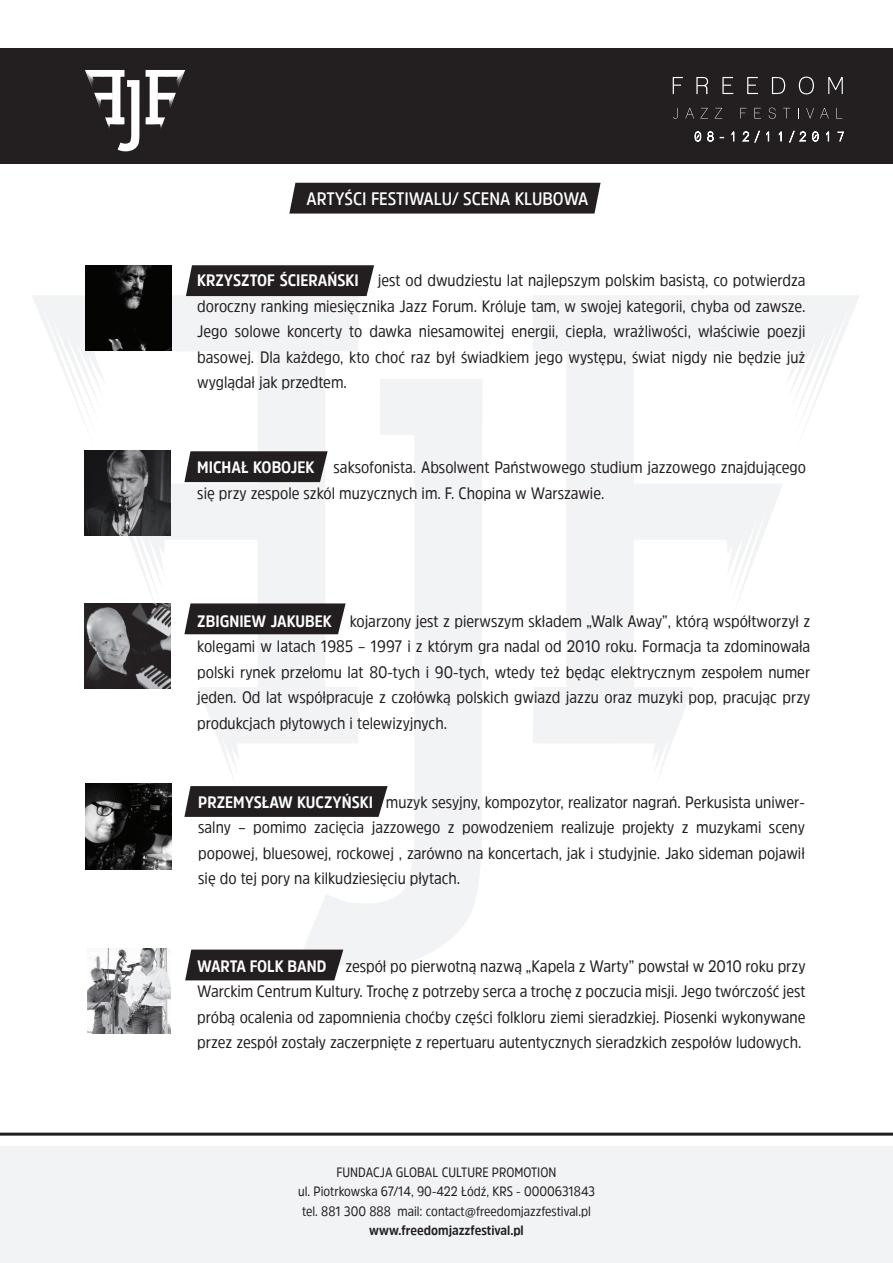
<style>
.page{position:relative;width:893px;height:1263px;background:#fff}
.page>*{position:absolute;margin:0;border:0;box-sizing:border-box;transform-origin:0 0}
.t1{font:600 18px "Amsi Pro Narw";color:#fff}
.t2{font:16.5px/25.5px "Amsi Pro Narw";color:#231f20;text-align:justify}
.t3{font:13.5px/19.5px "Amsi Pro Narw";color:#231f20;text-align:center}
.t4{font:700 13.5px "Amsi Pro Narw";color:#231f20}
.s1{font-weight:700;color:#fff}
</style>
<div class="page">
<svg style="left:304px;top:379px;width:178px;height:588px;fill:#f2f3f4"></svg>
<svg style="left:184px;top:634px;width:175px;height:53px"></svg>
<svg style="left:533px;top:296px;width:173px;height:447px;fill:#f2f3f4"></svg>
<svg style="left:706px;top:295px;width:153px;height:132px"></svg>
<svg style="left:630px;top:484px;width:153px;height:133px"></svg>
<svg style="left:540px;top:687px;width:153px;height:91px"></svg>
<div style="left:0;top:48px;width:893px;height:116px;background:#231f20"></div>
<svg style="left:85px;top:70px;width:54px;height:81px"></svg>
<svg style="left:146px;top:70px;width:39px;height:59px"></svg>
<div style="left:0;top:1146px;width:893px;height:117px;background:#f2f3f4"></div>
<hr style="left:0;top:1133px;width:893px;height:3px;background:#231f20">
<div style="left:289px;top:183px;width:312px;height:31px;background:#231f20"></div>
<svg style="left:184px;top:687px;width:204px;height:130px"></svg>
<svg style="left:32px;top:265px;width:342px;height:369px"></svg>
<svg style="left:673px;top:77px;width:10px;height:17px"></svg>
<svg style="left:696px;top:77px;width:12px;height:17px"></svg>
<svg style="left:722px;top:77px;width:11px;height:17px"></svg>
<svg style="left:747px;top:77px;width:11px;height:17px"></svg>
<svg style="left:772px;top:77px;width:13px;height:17px"></svg>
<svg style="left:799px;top:77px;width:15px;height:17px"></svg>
<svg style="left:828px;top:77px;width:15px;height:17px"></svg>
<svg style="left:673px;top:108px;width:5px;height:11px"></svg>
<svg style="left:685px;top:108px;width:9px;height:10px"></svg>
<svg style="left:700px;top:108px;width:8px;height:10px"></svg>
<svg style="left:715px;top:108px;width:7px;height:10px"></svg>
<svg style="left:740px;top:108px;width:6px;height:10px"></svg>
<svg style="left:754px;top:108px;width:7px;height:10px"></svg>
<svg style="left:769px;top:108px;width:7px;height:11px"></svg>
<svg style="left:783px;top:108px;width:7px;height:10px"></svg>
<svg style="left:806px;top:108px;width:8px;height:10px"></svg>
<svg style="left:820px;top:108px;width:9px;height:10px"></svg>
<svg style="left:695px;top:131px;width:6px;height:11px"></svg>
<svg style="left:707px;top:131px;width:7px;height:11px"></svg>
<svg style="left:731px;top:131px;width:3px;height:10px"></svg>
<svg style="left:742px;top:131px;width:18px;height:11px"></svg>
<svg style="left:766px;top:131px;width:3px;height:10px"></svg>
<svg style="left:779px;top:131px;width:3px;height:10px"></svg>
<svg style="left:789px;top:131px;width:17px;height:11px"></svg>
<svg style="left:812px;top:131px;width:7px;height:11px"></svg>
<svg style="left:826px;top:131px;width:3px;height:10px"></svg>
<svg style="left:837px;top:132px;width:7px;height:9px"></svg>
<svg style="left:185px;top:949px;width:158px;height:31px;background:#312d2e"></svg>
<img style="left:86px;top:265px;width:85px;height:86px">
<img style="left:84px;top:450px;width:86px;height:86px">
<img style="left:84px;top:603px;width:86px;height:86px">
<img style="left:86px;top:783px;width:85px;height:86px">
<img style="left:88px;top:948px;width:82px;height:86px">
<p class="t1" style="left:306px;top:186px;width:283px">ARTYŚCI FESTIWALU/ SCENA KLUBOWA</p>
<p class="t2" style="left:197px;top:267px;width:610px"><span class="s1">KRZYSZTOF ŚCIERAŃSKI</span> jest od dwudziestu lat najlepszym polskim basistą, co potwierdza doroczny ranking miesięcznika Jazz Forum. Króluje tam, w swojej kategorii, chyba od zawsze.<br>Jego solowe koncerty to dawka niesamowitej energii, ciepła, wrażliwości, właściwie poezji basowej. Dla każdego, kto choć raz był świadkiem jego występu, świat nigdy nie będzie już wyglądał jak przedtem.</p>
<p class="t2" style="left:197px;top:454px;width:610px"><span class="s1">MICHAŁ KOBOJEK</span> saksofonista. Absolwent Państwowego studium jazzowego znajdującego się przy zespole szkól muzycznych im. F. Chopina w Warszawie.</p>
<p class="t2" style="left:197px;top:608px;width:615px"><span class="s1">ZBIGNIEW JAKUBEK</span> kojarzony jest z pierwszym składem „Walk Away”, którą współtworzył z kolegami w latach 1985 – 1997 i z którym gra nadal od 2010 roku. Formacja ta zdominowała polski rynek przełomu lat 80-tych i 90-tych, wtedy też będąc elektrycznym zespołem numer jeden. Od lat współpracuje z czołówką polskich gwiazd jazzu oraz muzyki pop, pracując przy produkcjach płytowych i telewizyjnych.</p>
<p class="t2" style="left:198px;top:789px;width:608px"><span class="s1">PRZEMYSŁAW KUCZYŃSKI</span> muzyk sesyjny, kompozytor, realizator nagrań. Perkusista uniwer&shy;salny – pomimo zacięcia jazzowego z powodzeniem realizuje projekty z muzykami sceny popowej, bluesowej, rockowej , zarówno na koncertach, jak i studyjnie. Jako sideman pojawił się do tej pory na kilkudziesięciu płytach.</p>
<p class="t2" style="left:197px;top:953px;width:610px"><span class="s1">WARTA FOLK BAND</span> zespół po pierwotną nazwą „Kapela z Warty” powstał w 2010 roku przy Warckim Centrum Kultury. Trochę z potrzeby serca a trochę z poczucia misji. Jego twórczość jest próbą ocalenia od zapomnienia choćby części folkloru ziemi sieradzkiej. Piosenki wykonywane przez zespół zostały zaczerpnięte z repertuaru autentycznych sieradzkich zespołów ludowych.</p>
<p class="t3" style="left:298px;top:1162px;width:298px">FUNDACJA GLOBAL CULTURE PROMOTION<br>ul. Piotrkowska 67/14, 90-422 Łódź, KRS - 0000631843 tel. 881 300 888 mail: contact@freedomjazzfestival.pl</p>
<p class="t4" style="left:369px;top:1221px;width:156px">www.freedomjazzfestival.pl</p>
</div>
